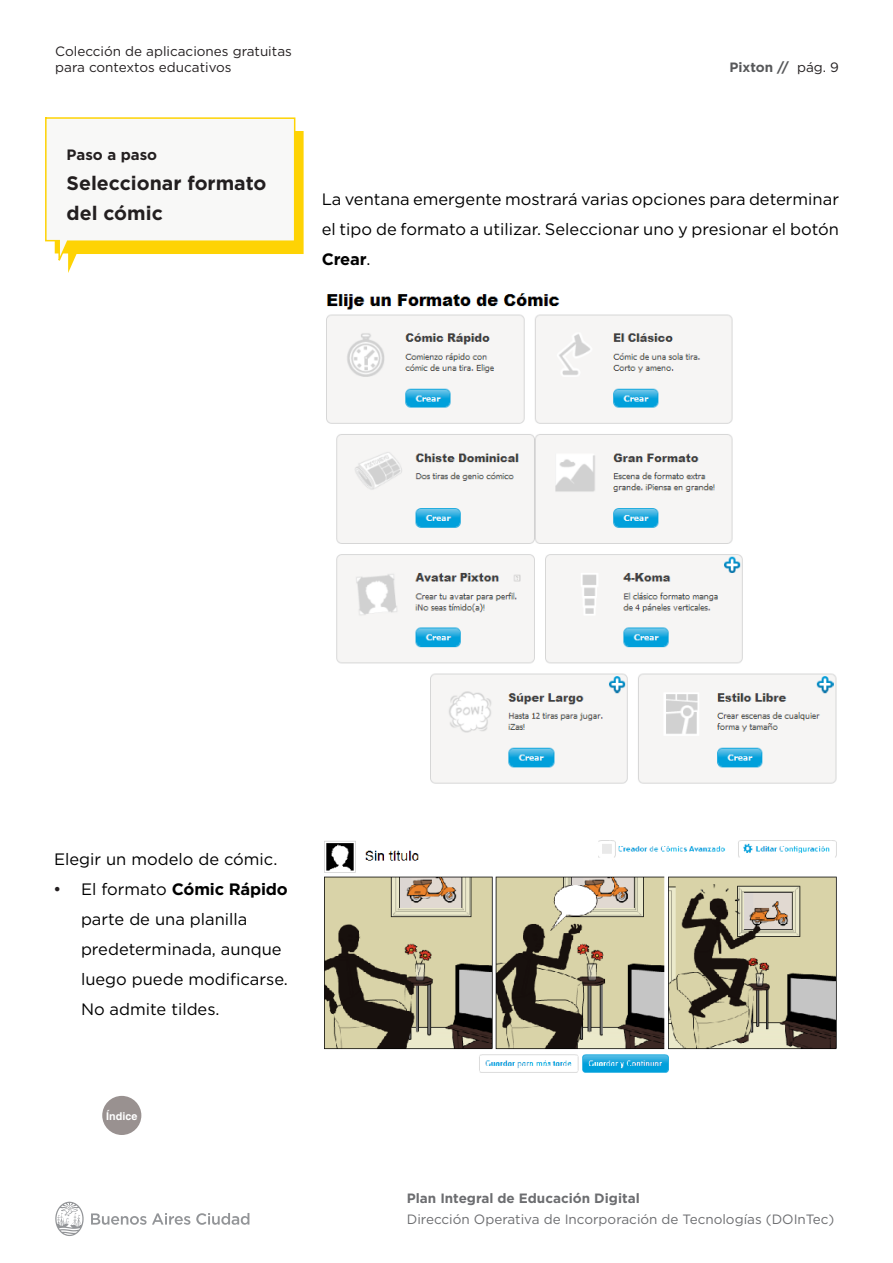
<style>
.page{position:relative;width:893px;height:1263px;background:#fff}
.page>*{position:absolute;margin:0;border:0;box-sizing:border-box;transform-origin:0 0}
.t1{font:700 19.5px "Gotham";color:#231f20}
.t2{font:16.5px/30px "Gotham";color:#000;text-align:justify}
.t3{font:700 15px "Gotham";color:#231f20}
.t4{font:13.5px/16.2px "Gotham";color:#231f20}
.t5{font:13.5px "Gotham";color:#6c6d70}
.t6{font:700 13.5px "Gotham";color:#6c6d70}
.t7{font:700 13.5px "Gotham";color:#57585a}
.t8{font:700 10.8px "Helvetica LT Std";color:#fff}
.s1{font-weight:400;color:#231f20}
.s2{font-weight:700}
.s3{font-family:"Times New Roman";font-size:18px;color:#231f20}
</style>
<div class="page">
<svg style="left:91px;top:1213px;width:99px;height:12px"></svg>
<svg style="left:196px;top:1213px;width:53px;height:12px"></svg>
<svg style="left:55px;top:1202px;width:29px;height:34px"></svg>
<div style="left:102px;top:1096px;width:39px;height:39px;background:#999190;border-radius:50%"></div>
<svg style="left:45px;top:117px;width:259px;height:156px"></svg>
<img style="left:326px;top:293px;width:511px;height:491px">
<img style="left:324px;top:840px;width:513px;height:233px">
<p class="t4" style="left:55px;top:43px;width:238px">Colección de aplicaciones gratuitas para contextos educativos</p>
<p class="t3" style="left:67px;top:145px;width:92px">Paso a paso</p>
<p class="t1" style="left:67px;top:170px;width:201px">Seleccionar formato</p>
<p class="t1" style="left:67px;top:200px;width:98px">del cómic</p>
<p class="t7" style="left:729px;top:58px;width:111px">Pixton // <span class="s1">pág. 9</span></p>
<p class="t2" style="left:322px;top:184px;width:519px">La ventana emergente mostrará varias opciones para determinar el tipo de formato a utilizar. Seleccionar uno y presionar el botón <span class="s2">Crear</span>.</p>
<p class="t2" style="left:54px;top:844px;width:225px">Elegir un modelo de cómic.</p>
<p class="t2" style="left:81px;top:874px;width:208px;text-align:left;text-indent:-27px"><span class="s3">•</span> El formato <span class="s2">Cómic Rápido </span>parte de una planilla predeterminada, aunque luego puede modificarse.<br>No admite tildes.</p>
<p class="t8" style="left:106px;top:1110px;width:33px">Índice</p>
<p class="t6" style="left:407px;top:1189px;width:234px">Plan Integral de Educación Digital</p>
<p class="t5" style="left:407px;top:1210px;width:429px">Dirección Operativa de Incorporación de Tecnologías (DOInTec)</p>
</div>
